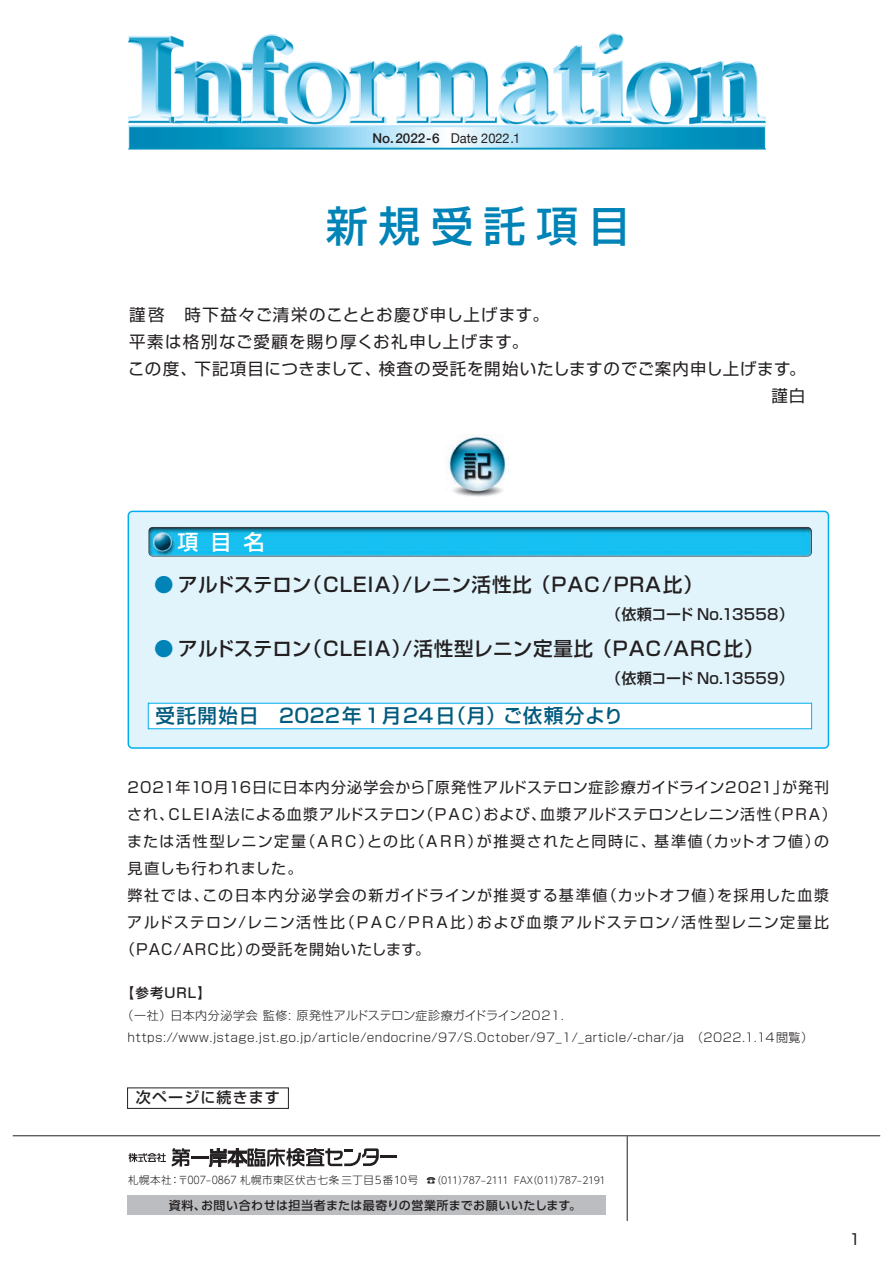
<style>
.page{position:relative;width:893px;height:1263px;background:#fff}
.page>*{position:absolute;margin:0;border:0;box-sizing:border-box;transform-origin:0 0}
.t1{font:500 42px "Shin Go Pro";letter-spacing:.25em;color:#0083b6}
.t2{font:500 21px "Shin Go Pro";color:#fff}
.t3{font:500 19.5px "Shin Go Pro";letter-spacing:.05em;color:#231f20}
.t4{font:500 19.5px "Shin Go Pro";letter-spacing:.075em;color:#005b7f}
.t5{font:16.5px "Shin Go Pro";letter-spacing:.055em;color:#231f20}
.t6{font:15px "Shin Go Pro";letter-spacing:.095em;color:#231f20}
.t7{font:15px "Shin Go Pro";letter-spacing:.055em;color:#231f20}
.t8{font:15px "Shin Go Pro";letter-spacing:.045em;color:#231f20}
.t9{font:15px "Shin Go Pro";letter-spacing:.1em;color:#231f20}
.t10{font:15px "Shin Go Pro";letter-spacing:.075em;color:#231f20}
.t11{font:500 15px "Shin Go Pro";letter-spacing:.02em;color:#231f20}
.t12{font:500 15px "Shin Go Pro";letter-spacing:.075em;color:#231f20}
.t13{font:13.5px "Helvetica Neue";color:#231f20;scale:.95 1}
.t14{font:500 13.5px "Shin Go Pro";letter-spacing:.075em;color:#231f20}
.t15{font:300 12px/22.5px "Shin Go Pro";letter-spacing:.04em;color:#231f20}
.t16{font:12px "UD Shin Go Pro Medium 90 pv RKSJ H";letter-spacing:.04em;color:#231f20}
.t17{font:10.5px "UD Shin Go Pro Light 90 pv RKSJ H";letter-spacing:.05em;color:#231f20}
.s1{font-weight:500}
.s2{color:#0083b6}
.s3{font-size:9.75px}
</style>
<div class="page">
<img style="left:128px;top:33px;width:638px;height:117px">
<div style="left:128px;top:511px;width:700px;height:237px;background:#e1f4fc;border-radius:4px"></div>
<div style="left:128px;top:511px;width:701px;height:238px;border:2px solid #00aeef;border-radius:4px"></div>
<div style="left:148px;top:703px;width:664px;height:26px;background:#fff"></div>
<img style="left:448px;top:434px;width:61px;height:63px">
<img style="left:148px;top:527px;width:664px;height:29px">
<div style="left:127px;top:1087px;width:162px;height:22px;border:1px solid #231f20"></div>
<hr style="left:13px;top:1135px;width:867px;height:1px;background:#231f20">
<hr style="left:627px;top:1136px;width:1px;height:85px;background:#231f20">
<div style="left:128px;top:1196px;width:478px;height:19px;background:#bcbdc0"></div>
<hr style="left:380px;top:1155px;width:16px;height:3px;background:#231f20">
<svg style="left:129px;top:1153px;width:37px;height:9px"></svg>
<svg style="left:172px;top:1148px;width:207px;height:19px"></svg>
<p class="t13" style="left:373px;top:128px;width:157px"><span class="s1">No.2022-6</span> Date 2022.1</p>
<h1 class="t1" style="left:326px;top:192px;width:306px">新規受託項目</h1>
<h3 class="t5" style="left:129px;top:301px;width:421px">謹啓　時下益々ご清栄のこととお慶び申し上げます。</h3>
<h3 class="t5" style="left:129px;top:328px;width:401px">平素は格別なご愛顧を賜り厚くお礼申し上げます。</h3>
<h3 class="t5" style="left:128px;top:355px;width:679px">この度、下記項目につきまして、検査の受託を開始いたしますのでご案内申し上げます。</h3>
<h3 class="t5" style="left:771px;top:382px;width:35px">謹白</h3>
<h2 class="t2" style="left:177px;top:525px;width:89px">項目名</h2>
<h3 class="t3" style="left:154px;top:568px;width:551px"><span class="s2">●</span> アルドステロン（CLEIA）/レニン活性比 （PAC/PRA比）</h3>
<p class="t11" style="left:606px;top:602px;width:189px">（依頼コード No.13558）</p>
<h3 class="t3" style="left:154px;top:632px;width:611px"><span class="s2">●</span> アルドステロン（CLEIA）/活性型レニン定量比 （PAC/ARC比）</h3>
<p class="t11" style="left:606px;top:666px;width:189px">（依頼コード No.13559）</p>
<h3 class="t4" style="left:156px;top:700px;width:469px">受託開始日　2022年 1月24日（月）ご依頼分より</h3>
<p class="t8" style="left:128px;top:775px;width:703px">2021年10月16日に日本内分泌学会から「原発性アルドステロン症診療ガイドライン2021」が発刊</p>
<p class="t7" style="left:127px;top:802px;width:711px">され、CLEIA法による血漿アルドステロン（PAC）および、血漿アルドステロンとレニン活性（PRA）</p>
<p class="t6" style="left:127px;top:829px;width:704px">または活性型レニン定量（ARC）との比（ARR）が推奨されたと同時に、基準値（カットオフ値）の</p>
<p class="t10" style="left:128px;top:856px;width:176px">見直しも行われました。</p>
<p class="t6" style="left:128px;top:883px;width:703px">弊社では、この日本内分泌学会の新ガイドラインが推奨する基準値（カットオフ値）を採用した血漿</p>
<p class="t9" style="left:127px;top:910px;width:703px">アルドステロン/レニン活性比（PAC/PRA比）および血漿アルドステロン/活性型レニン定量比</p>
<p class="t10" style="left:120px;top:937px;width:312px">（PAC/ARC比）の受託を開始いたします。</p>
<p class="t14" style="left:121px;top:982px;width:92px">【参考URL】</p>
<p class="t15" style="left:128px;top:1002px;width:687px;text-indent:-6px">（一社）日本内分泌学会 監修: 原発性アルドステロン症診療ガイドライン2021. https://www.jstage.jst.go.jp/article/endocrine/97/S.October/97_1/_article/-char/ja　（2022.1.14閲覧）</p>
<p class="t12" style="left:136px;top:1085px;width:145px">次ページに続きます</p>
<p class="t17" style="left:128px;top:1171px;width:479px">札幌本社：〒007‒0867 札幌市東区伏古七条三丁目5番10号 <span class="s3">☎（011）787‒2111 FAX（011）787‒2191</span></p>
<p class="t16" style="left:169px;top:1195px;width:414px">資料、お問い合わせは担当者または最寄りの営業所までお願いいたします。</p>
<p class="t10" style="left:849px;top:1226px;width:13px">1</p>
</div>
